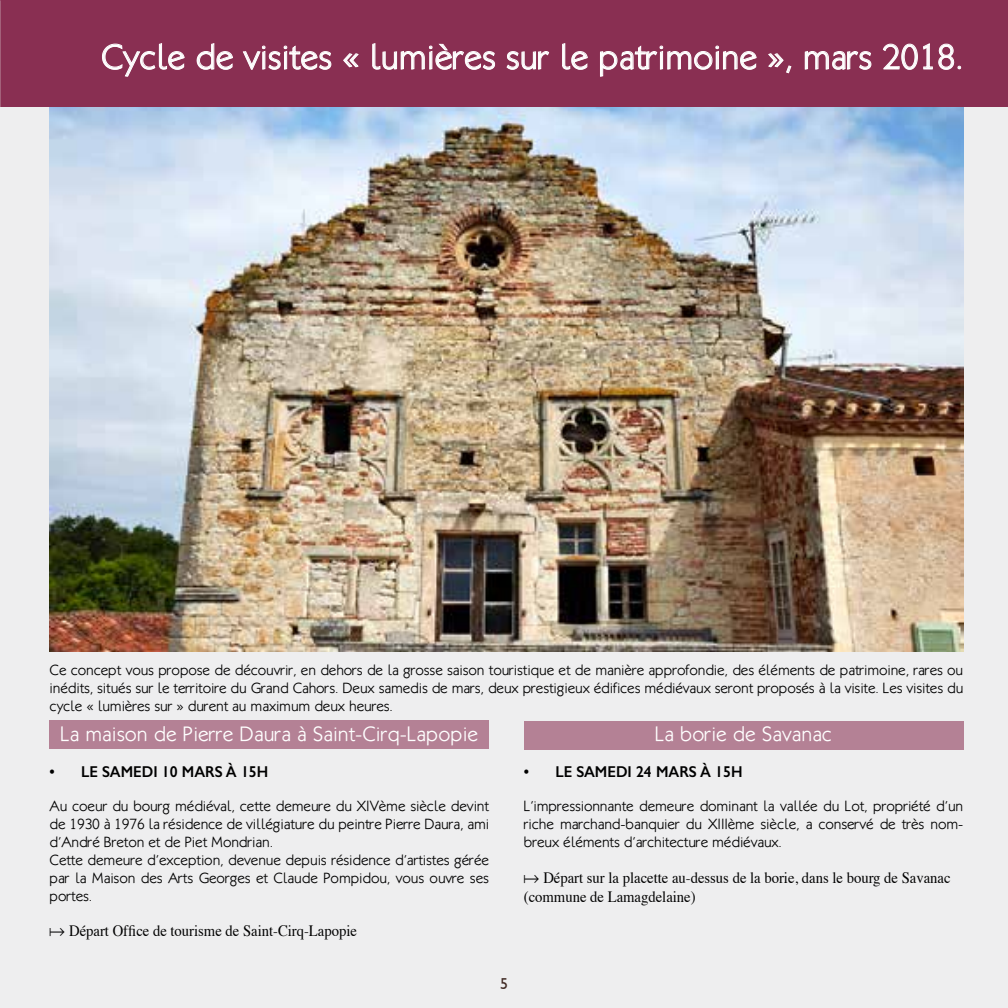
<style>
.page{position:relative;width:1008px;height:1008px;background:#fff}
.page>*{position:absolute;margin:0;border:0;box-sizing:border-box;transform-origin:0 0}
.t1{font:300 35px "Klill";color:#fff}
.t2{font:300 21px "Klill";color:#fff}
.t3{font:15.75px/18.9px "Times";color:#000;scale:.93 1}
.t4{font:600 15.75px "Gill Sans";color:#000;scale:.95 1}
.t5{font:15.75px "Gill Sans";color:#412b25}
.t6{font:300 14.88px/17.8px "Klill";letter-spacing:-.01em;color:#000;text-align:justify}
.s1{font-family:"MT Extra"}
</style>
<div class="page">
<div style="left:0;top:5px;width:1007px;height:1002px;background:#eeeeef"></div>
<img style="left:50px;top:107px;width:912px;height:544px">
<div style="left:50px;top:719px;width:439px;height:29px;background:#b48195"></div>
<div style="left:523px;top:721px;width:439px;height:28px;background:#b48195"></div>
<div style="left:0;top:0;width:1007px;height:107px;background:#892f52"></div>
<svg style="left:102px;top:43px;width:82px;height:34px"></svg>
<svg style="left:197px;top:43px;width:36px;height:27px"></svg>
<svg style="left:243px;top:46px;width:88px;height:24px"></svg>
<svg style="left:343px;top:53px;width:15px;height:14px"></svg>
<svg style="left:372px;top:43px;width:122px;height:27px"></svg>
<svg style="left:506px;top:51px;width:42px;height:19px"></svg>
<svg style="left:562px;top:43px;width:25px;height:27px"></svg>
<svg style="left:600px;top:46px;width:156px;height:31px"></svg>
<svg style="left:768px;top:53px;width:23px;height:20px"></svg>
<svg style="left:804px;top:51px;width:66px;height:19px"></svg>
<svg style="left:883px;top:43px;width:77px;height:27px"></svg>
<h1 class="t1" style="left:101px;top:37px;width:863px">Cycle de visites « lumières sur le patrimoine », mars 2018.</h1>
<p class="t6" style="left:50px;top:660px;width:914px">Ce concept vous propose de découvrir, en dehors de la grosse saison touristique et de manière approfondie, des éléments de patrimoine, rares ou inédits, situés sur le territoire du Grand Cahors. Deux samedis de mars, deux prestigieux édifices médiévaux seront proposés à la visite. Les visites du cycle « lumières sur » durent au maximum deux heures.</p>
<h2 class="t2" style="left:60px;top:721px;width:419px">La maison de Pierre Daura à Saint-Cirq-Lapopie</h2>
<p class="t4" style="left:50px;top:761px;width:231px">• LE SAMEDI 10 MARS À 15H</p>
<p class="t6" style="left:50px;top:796px;width:441px;text-align:left">Au coeur du bourg médiéval, cette demeure du XIVème siècle devint de 1930 à 1976 la résidence de villégiature du peintre Pierre Daura, ami d’André Breton et de Piet Mondrian.<br>Cette demeure d’exception, devenue depuis résidence d’artistes gérée par la Maison des Arts Georges et Claude Pompidou, vous ouvre ses portes.</p>
<p class="t3" style="left:50px;top:919px;width:332px"><span class="s1">a</span> Départ Office de tourisme de Saint-Cirq-Lapopie</p>
<p class="t5" style="left:500px;top:974px;width:9px">5</p>
<h2 class="t2" style="left:654px;top:721px;width:178px">La borie de Savanac</h2>
<p class="t4" style="left:523px;top:761px;width:231px">• LE SAMEDI 24 MARS À 15H</p>
<p class="t6" style="left:523px;top:796px;width:441px">L’impressionnante demeure dominant la vallée du Lot, propriété d’un riche marchand-banquier du XIIIème siècle, a conservé de très nom&shy;breux éléments d’architecture médiévaux.</p>
<p class="t3" style="left:523px;top:866px;width:460px"><span class="s1">a</span> Départ sur la placette au-dessus de la borie, dans le bourg de Savanac (commune de Lamagdelaine)</p>
</div>
